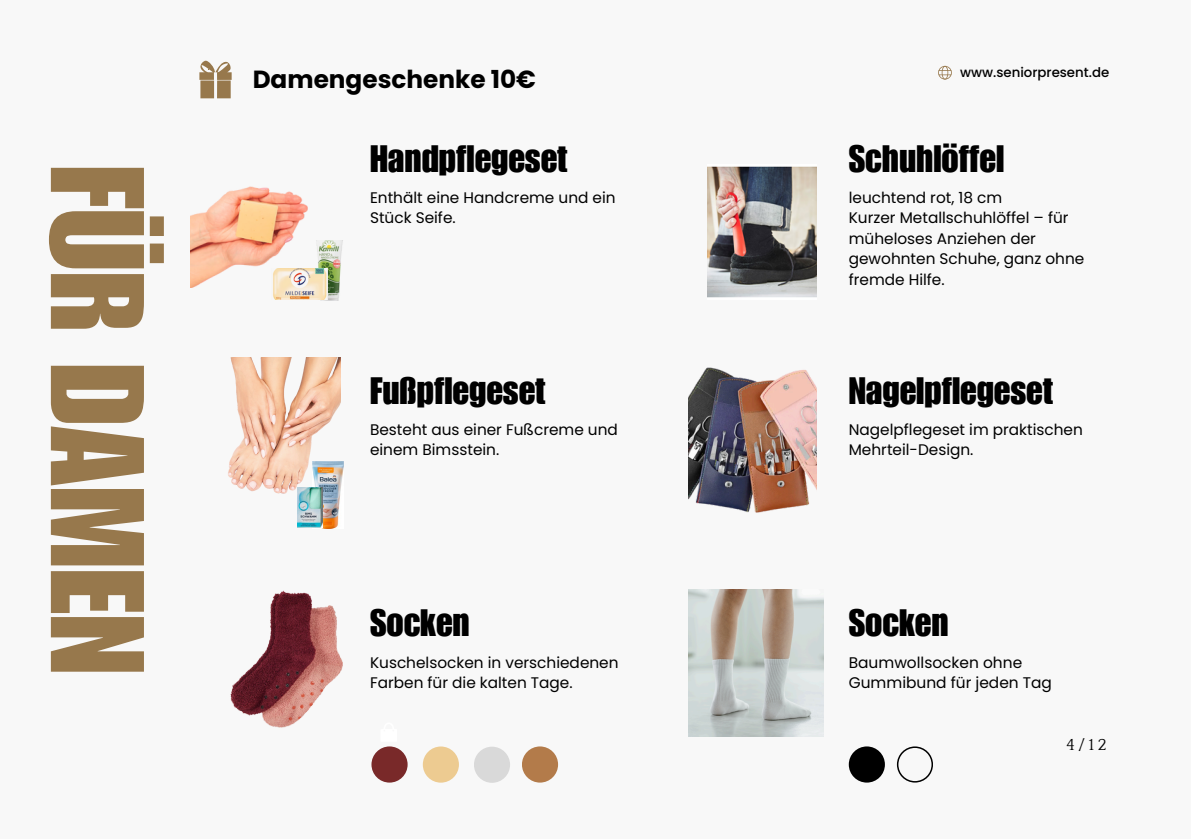
<style>
.page{position:relative;width:1191px;height:839px;background:#fff}
.page>*{position:absolute;margin:0;border:0;box-sizing:border-box;transform-origin:0 0}
.t1{font:130.4px "Impact LT Std";color:#97784c}
.t2{font:37.2px "Impact LT Std";color:#000}
.t3{font:700 24.8px "Poppins";color:#000}
.t4{font:16.6px "Quattrocento";color:#000}
.t5{font:15.4px/20.4px "Poppins";color:#000}
.t6{font:500 13.4px "Poppins";color:#000}
</style>
<div class="page">
<div style="left:0;top:0;width:1191px;height:838px;background:#f8f8f8"></div>
<svg style="left:938px;top:66px;width:14px;height:13px"></svg>
<svg style="left:199px;top:61px;width:33px;height:37px"></svg>
<div style="left:371px;top:746px;width:37px;height:36px;background:#792929;border-radius:50%"></div>
<div style="left:423px;top:746px;width:36px;height:36px;background:#edcb91;border-radius:50%"></div>
<div style="left:474px;top:746px;width:36px;height:36px;background:#d9d9d9;border-radius:50%"></div>
<div style="left:522px;top:746px;width:36px;height:36px;background:#b37b4a;border-radius:50%"></div>
<img style="left:191px;top:186px;width:117px;height:102px">
<img style="left:315px;top:240px;width:28px;height:60px">
<img style="left:272px;top:268px;width:55px;height:31px">
<img style="left:228px;top:357px;width:113px;height:137px">
<img style="left:312px;top:461px;width:32px;height:67px">
<img style="left:297px;top:487px;width:26px;height:41px">
<img style="left:230px;top:590px;width:113px;height:138px">
<img style="left:689px;top:367px;width:127px;height:146px">
<img style="left:707px;top:166px;width:110px;height:132px">
<img style="left:689px;top:589px;width:135px;height:147px">
<div style="left:849px;top:746px;width:36px;height:36px;background:#000;border-radius:50%"></div>
<svg style="left:897px;top:746px;width:36px;height:36px"></svg>
<p class="t1" style="left:144px;top:165px;width:511px;rotate:90deg">FÜR DAMEN</p>
<p class="t3" style="left:253px;top:62px;width:285px">Damengeschenke 10€</p>
<h3 class="t2" style="left:370px;top:145px;width:199px">Handpflegeset</h3>
<h1 class="t6" style="left:960px;top:63px;width:151px">www.seniorpresent.de</h1>
<p class="t2" style="left:849px;top:145px;width:157px">Schuhlöffel</p>
<h5 class="t5" style="left:370px;top:187px;width:247px">Enthält eine Handcreme und ein<br>Stück Seife.</h5>
<p class="t5" style="left:849px;top:187px;width:237px">leuchtend rot, 18 cm<br>Kurzer Metallschuhlöffel – für müheloses Anziehen der gewohnten Schuhe, ganz ohne fremde Hilfe.</p>
<p class="t2" style="left:370px;top:377px;width:177px">Fußpflegeset</p>
<h2 class="t2" style="left:849px;top:377px;width:206px">Nagelpflegeset</h2>
<p class="t5" style="left:370px;top:419px;width:249px">Besteht aus einer Fußcreme und einem Bimsstein.</p>
<p class="t5" style="left:849px;top:419px;width:236px">Nagelpflegeset im praktischen<br>Mehrteil-Design.</p>
<h2 class="t2" style="left:370px;top:609px;width:101px">Socken</h2>
<h5 class="t5" style="left:370px;top:652px;width:250px">Kuschelsocken in verschiedenen<br>Farben für die kalten Tage.</h5>
<h2 class="t2" style="left:849px;top:609px;width:101px">Socken</h2>
<h5 class="t5" style="left:849px;top:652px;width:205px">Baumwollsocken ohne<br>Gummibund für jeden Tag</h5>
<p class="t4" style="left:1066px;top:736px;width:42px">4/12</p>
</div>
